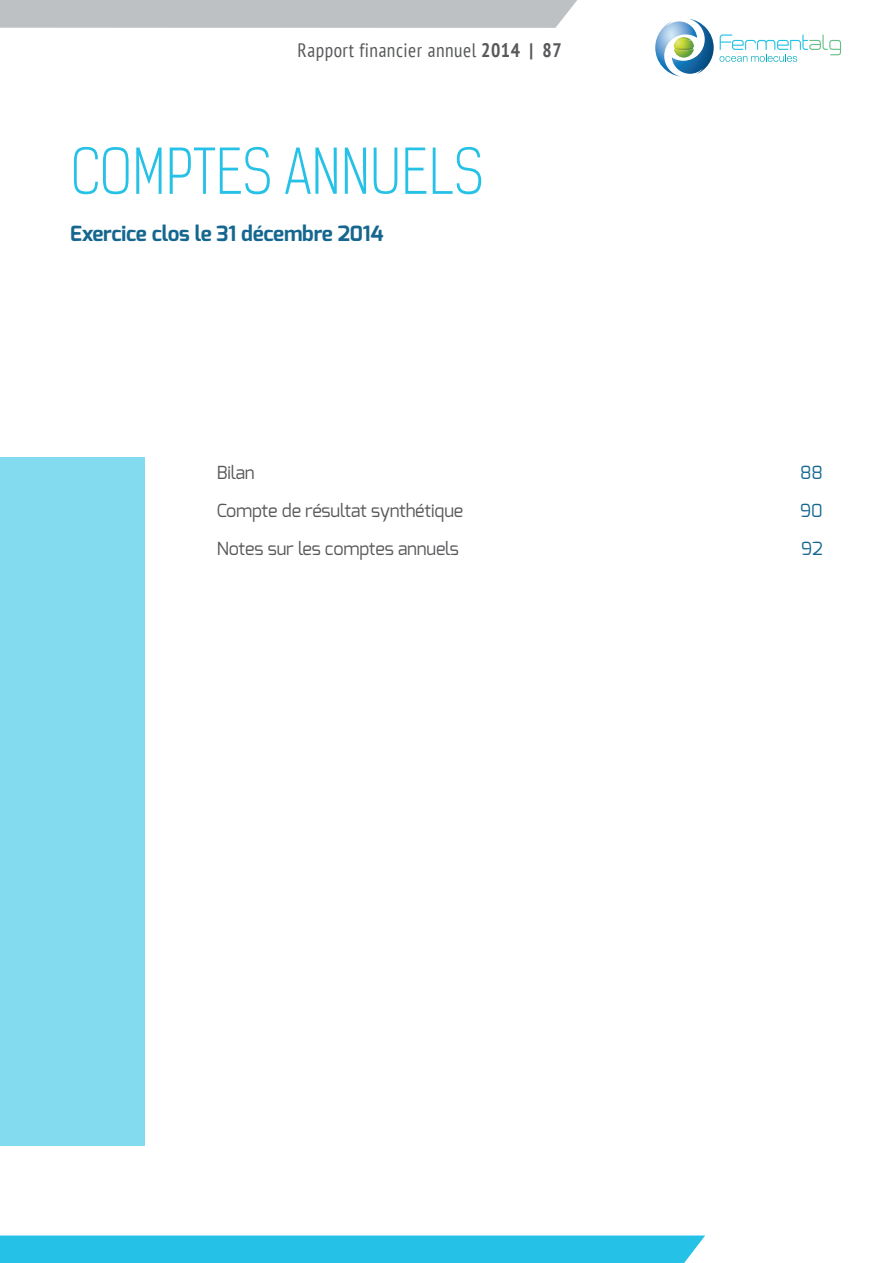
<style>
.page{position:relative;width:893px;height:1263px;background:#fff}
.page>*{position:absolute;margin:0;border:0;box-sizing:border-box;transform-origin:0 0}
.t1{font:300 60px "Kelson Sans";letter-spacing:.005em;color:#26c1e6;scale:.95 1}
.t2{font:700 21px "Exo";letter-spacing:-.01em;color:#15678f}
.t3{font:condensed 19.5px "PT Sans";letter-spacing:.025em;color:#57585a}
.t4{font:18px "Exo";letter-spacing:-.01em;color:#57585a}
.t5{font:18px "Exo";color:#15678f}
.s1{font-weight:700}
</style>
<div class="page">
<svg style="left:720px;top:35px;width:121px;height:27px"></svg>
<svg style="left:655px;top:19px;width:59px;height:58px"></svg>
<img style="left:674px;top:40px;width:19px;height:10px">
<div style="left:0;top:0;width:577px;height:28px;background:#bec1c3"></div>
<div style="left:0;top:457px;width:145px;height:689px;background:#83dbf0"></div>
<div style="left:0;top:1235px;width:705px;height:28px;background:#26c1e6"></div>
<p class="t3" style="left:298px;top:37px;width:266px">Rapport financier annuel <span class="s1">2014 | 87</span></p>
<h1 class="t1" style="left:71px;top:135px;width:436px">COMPTES ANNUELS</h1>
<p class="t2" style="left:70px;top:220px;width:315px">Exercice clos le 31 décembre 2014</p>
<p class="t4" style="left:217px;top:461px;width:39px">Bilan</p>
<p class="t5" style="left:800px;top:461px;width:24px">88</p>
<p class="t4" style="left:217px;top:499px;width:248px">Compte de résultat synthétique</p>
<p class="t5" style="left:800px;top:499px;width:24px">90</p>
<p class="t4" style="left:217px;top:537px;width:244px">Notes sur les comptes annuels</p>
<p class="t5" style="left:801px;top:537px;width:23px">92</p>
</div>
